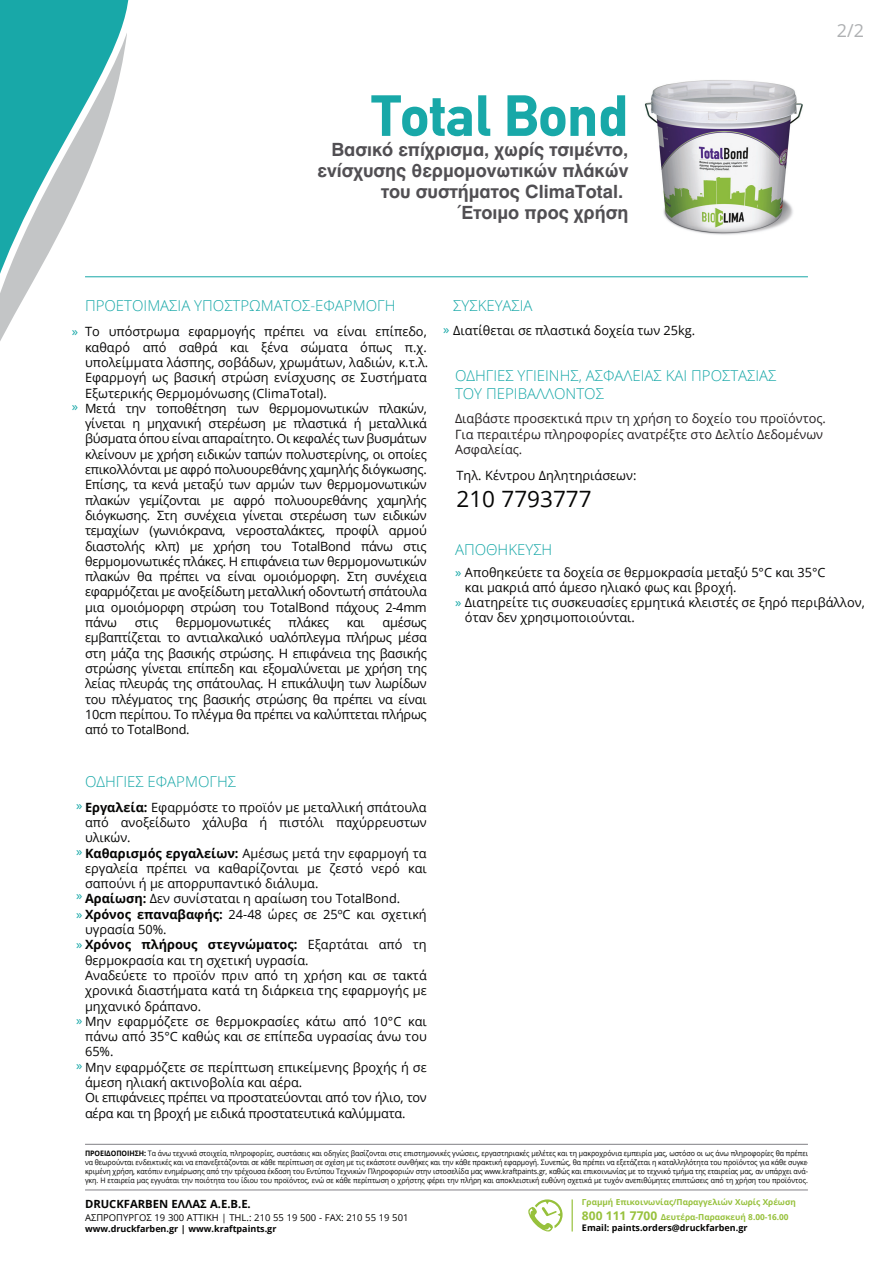
<style>
.page{position:relative;width:893px;height:1263px;background:#fff}
.page>*{position:absolute;margin:0;border:0;box-sizing:border-box;transform-origin:0 0}
.t1{font:700 57px "CF Din";color:#18a8a8}
.t2{font:22.5px "Open Sans";color:#050504}
.t3{font:18px/21px "UB Helvetica Bold";color:#514f53;text-align:right}
.t4{font:18px "Open Sans";color:#aeb0b2}
.t5{font:300 15px/18px "Open Sans";color:#18a8a8}
.t6{font:12.75px/15.3px "Open Sans";color:#050504;text-align:justify}
.t7{font:12.75px/15.3px "Open Sans";letter-spacing:-.02em;color:#050504}
.t8{font:12.75px/15.3px "Open Sans";color:#231f20}
.t9{font:700 12.75px "Open Sans";color:#050504}
.t10{font:12.75px "Open Sans";color:#18a8a8}
.t11{font:700 11.25px "Open Sans";color:#050504}
.t12{font:9.45px "Open Sans";color:#050504}
.t13{font:700 9px "Open Sans";color:#050504}
.t14{font:700 8.25px/14.2px "Open Sans";color:#97c13c}
.t15{font:7.5px/9px "Open Sans";letter-spacing:-.01em;color:#050504;text-align:justify;scale:.94 1}
.s1{color:#18a8a8}
.s2{font-weight:700}
.s3{font-weight:400;color:#18a8a8}
.s4{font-weight:400}
.s5{font-size:12px}
</style>
<div class="page">
<img style="left:644px;top:80px;width:159px;height:155px">
<div style="left:0;top:0;width:129px;height:33px;background:#18a8a8"></div>
<svg style="left:0;top:33px;width:144px;height:308px"></svg>
<hr style="left:85px;top:276px;width:723px;height:1px;background:#18a8a8">
<svg style="left:528px;top:1199px;width:35px;height:33px"></svg>
<hr style="left:572px;top:1199px;width:1px;height:32px;background:#97c13c">
<hr style="left:85px;top:1144px;width:723px;height:1px;background:#818085">
<hr style="left:85px;top:1189px;width:723px;height:1px;background:#818085">
<h1 class="t1" style="left:372px;top:85px;width:257px">Total Bond</h1>
<h3 class="t3" style="left:318px;top:139px;width:312px">Βασικό επίχρισµα, χωρίς τσιµέντο, ενίσχυσης θερµοµονωτικών πλάκών του συστήµατος ClimaTotal.<br>Έτοιµο προς χρήση</h3>
<h3 class="t4" style="left:837px;top:18px;width:29px">2/2</h3>
<p class="t5" style="left:85px;top:296px;width:312px">ΠΡΟΕΤΟΙΜΑΣΙΑ ΥΠΟΣΤΡΩΜΑΤΟΣ-ΕΦΑΡΜΟΓΗ</p>
<p class="t7" style="left:85px;top:324px;width:345px">Το υπόστρωμα εφαρμογής πρέπει να είναι επίπεδο, καθαρό από σαθρά και ξένα σώματα όπως π.χ. υπολείμματα λάσπης, σοβάδων, χρωμάτων, λαδιών, κ.τ.λ.<br>Εφαρμογή ως βασική στρώση ενίσχυσης σε Συστήματα Εξωτερικής Θερμομόνωσης (ClimaTotal).<br>Μετά την τοποθέτηση των θερμομονωτικών πλακών, γίνεται η μηχανική στερέωση με πλαστικά ή μεταλλικά βύσματα όπου είναι απαραίτητο. Οι κεφαλές των βυσμάτων κλείνουν με χρήση ειδικών ταπών πολυστερίνης, οι οποίες επικολλόνται με αφρό πολυουρεθάνης χαμηλής διόγκωσης.<br>Επίσης, τα κενά μεταξύ των αρμών των θερμομονωτικών πλακών γεμίζονται με αφρό πολυουρεθάνης χαμηλής διόγκωσης. Στη συνέχεια γίνεται στερέωση των ειδικών τεμαχίων (γωνιόκρανα, νεροσταλάκτες, προφίλ αρμού διαστολής κλπ) με χρήση του TotalBond πάνω στις θερμομονωτικές πλάκες. Η επιφάνεια των θερμομονωτικών πλακών θα πρέπει να είναι ομοιόμορφη. Στη συνέχεια εφαρμόζεται με ανοξείδωτη μεταλλική οδοντωτή σπάτουλα μια ομοιόμορφη στρώση του TotalBond πάχους 2-4mm πάνω</p>
<p class="t10" style="left:72px;top:323px;width:8px">»</p>
<p class="t10" style="left:72px;top:398px;width:8px">»</p>
<p class="t6" style="left:85px;top:614px;width:343px;text-indent:297px">αμέσως εμβαπτίζεται το αντιαλκαλικό υαλόπλεγμα πλήρως μέσα στη μάζα της βασικής στρώσης. Η επιφάνεια της βασικής στρώσης γίνεται επίπεδη και εξομαλύνεται με χρήση της λείας πλευράς της σπάτουλας. Η επικάλυψη των λωρίδων του πλέγματος της βασικής στρώσης θα πρέπει να είναι 10cm περίπου. Το πλέγμα θα πρέπει να καλύπτεται πλήρως από το TotalBond.</p>
<p class="t6" style="left:135px;top:614px;width:25px">στις</p>
<p class="t7" style="left:176px;top:614px;width:97px">θερμομονωτικές</p>
<p class="t6" style="left:289px;top:614px;width:42px">πλάκες</p>
<p class="t6" style="left:347px;top:614px;width:20px">και</p>
<p class="t5" style="left:453px;top:296px;width:81px">ΣΥΣΚΕΥΑΣΙΑ</p>
<p class="t6" style="left:443px;top:323px;width:254px"><span class="s1">»</span> Διατίθεται σε πλαστικά δοχεία των 25kg.</p>
<p class="t5" style="left:455px;top:366px;width:323px">ΟΔΗΓΙΕΣ ΥΓΙΕΙΝΗΣ, ΑΣΦΑΛΕΙΑΣ ΚΑΙ ΠΡΟΣΤΑΣΙΑΣ<br>ΤΟΥ ΠΕΡΙΒΑΛΛΟΝΤΟΣ</p>
<p class="t8" style="left:455px;top:411px;width:373px">Διαβάστε προσεκτικά πριν τη χρήση το δοχείο του προϊόντος.<br>Για περαιτέρω πληροφορίες ανατρέξτε στο Δελτίο Δεδομένων<br>Ασφαλείας.</p>
<p class="t6" style="left:457px;top:468px;width:181px">Τηλ. Κέντρου Δηλητηριάσεων:</p>
<h2 class="t2" style="left:457px;top:484px;width:137px">210 7793777</h2>
<p class="t5" style="left:455px;top:540px;width:99px">ΑΠΟΘΗΚΕΥΣΗ</p>
<p class="t6" style="left:455px;top:564px;width:372px"><span class="s1">»</span> Αποθηκεύετε τα δοχεία σε θερμοκρασία μεταξύ 5°C και 35°C</p>
<p class="t6" style="left:455px;top:594px;width:411px"><span class="s1">»</span> Διατηρείτε τις συσκευασίες ερμητικά κλειστές σε ξηρό περιβάλλον,</p>
<p class="t6" style="left:465px;top:579px;width:273px">και μακριά από άμεσο ηλιακό φως και βροχή.</p>
<p class="t6" style="left:465px;top:610px;width:171px">όταν δεν χρησιμοποιούνται.</p>
<p class="t5" style="left:85px;top:772px;width:153px">ΟΔΗΓΙΕΣ ΕΦΑΡΜΟΓΗΣ</p>
<p class="t6" style="left:85px;top:799px;width:343px"><span class="s2">Εργαλεία:</span> Εφαρμόστε το προϊόν με μεταλλική σπάτουλα</p>
<p class="t6" style="left:85px;top:814px;width:343px">από ανοξείδωτο χάλυβα ή πιστόλι παχύρρευστων</p>
<p class="t6" style="left:85px;top:829px;width:47px">υλικών.</p>
<p class="t6" style="left:85px;top:845px;width:343px"><span class="s2">Καθαρισμός εργαλείων:</span> Αμέσως μετά την εφαρμογή τα</p>
<p class="t6" style="left:85px;top:860px;width:343px">εργαλεία πρέπει να καθαρίζονται με ζεστό νερό και</p>
<p class="t6" style="left:85px;top:875px;width:235px">σαπούνι ή με απορρυπαντικό διάλυμα.</p>
<p class="t6" style="left:85px;top:891px;width:317px"><span class="s2">Αραίωση:</span> Δεν συνίσταται η αραίωση του TotalBond.</p>
<p class="t6" style="left:76px;top:906px;width:352px"><span class="s1">»</span> <span class="s2">Χρόνος επαναβαφής:</span> 24-48 ώρες σε 25ºC και σχετική</p>
<p class="t6" style="left:85px;top:921px;width:83px">υγρασία 50%.</p>
<p class="t9" style="left:76px;top:936px;width:352px"><span class="s3">»</span> Χρόνος πλήρους στεγνώματος: <span class="s4">Εξαρτάται από τη</span></p>
<p class="t6" style="left:85px;top:952px;width:225px">θερμοκρασία και τη σχετική υγρασία.</p>
<p class="t6" style="left:85px;top:967px;width:343px">Αναδεύετε το προϊόν πριν από τη χρήση και σε τακτά</p>
<p class="t6" style="left:85px;top:982px;width:343px">χρονικά διαστήματα κατά τη διάρκεια της εφαρμογής με</p>
<p class="t6" style="left:85px;top:998px;width:118px">μηχανικό δράπανο.</p>
<p class="t6" style="left:85px;top:1013px;width:343px">Μην εφαρμόζετε σε θερμοκρασίες κάτω από 10°C και</p>
<p class="t6" style="left:85px;top:1028px;width:343px">πάνω από 35°C καθώς και σε επίπεδα υγρασίας άνω του</p>
<p class="t6" style="left:85px;top:1044px;width:30px">65%.</p>
<p class="t6" style="left:85px;top:1059px;width:343px">Μην εφαρμόζετε σε περίπτωση επικείμενης βροχής ή σε</p>
<p class="t6" style="left:85px;top:1074px;width:219px">άμεση ηλιακή ακτινοβολία και αέρα.</p>
<p class="t7" style="left:85px;top:1090px;width:343px">Οι επιφάνειες πρέπει να προστατεύονται από τον ήλιο, τον</p>
<p class="t7" style="left:85px;top:1105px;width:322px">αέρα και τη βροχή με ειδικά προστατευτικά καλύμματα.</p>
<p class="t10" style="left:76px;top:797px;width:8px">»</p>
<p class="t10" style="left:76px;top:842px;width:8px">»</p>
<p class="t10" style="left:76px;top:887px;width:8px">»</p>
<p class="t10" style="left:76px;top:1011px;width:8px">»</p>
<p class="t10" style="left:76px;top:1057px;width:8px">»</p>
<p class="t15" style="left:85px;top:1148px;width:771px"><span class="s2">ΠΡΟΕΙΔΟΠΟIΗΣΗ:</span> Τα άνω τεχνικά στοιχεία, πληροφορίες, συστάσεις και οδηγίες βασίζονται στις επιστημονικές γνώσεις, εργαστηριακές μελέτες και τη μακροχρόνια εμπειρία μας, ωστόσο οι ως άνω πληροφορίες θα πρέπει να θεωρούνται ενδεικτικές και να επανεξετάζονται σε κάθε περίπτωση σε σχέση με τις εκάστοτε συνθήκες και την κάθε πρακτική εφαρμογή. Συνεπώς, θα πρέπει να εξετάζεται η καταλληλότητα του προϊόντος για κάθε συγκε&shy;κριμένη χρήση, κατόπιν ενημέρωσης από την τρέχουσα έκδοση του Εντύπου Τεχνικών Πληροφοριών στην ιστοσελίδα μας www.kraftpaints.gr, καθώς και επικοινωνίας με το τεχνικό τμήμα της εταιρείας μας, αν υπάρχει ανά&shy;γκη. Η εταιρεία μας εγγυάται την ποιότητα του ίδιου του προϊόντος, ενώ σε κάθε περίπτωση ο χρήστης φέρει την πλήρη και αποκλειστική ευθύνη σχετικά με τυχόν ανεπιθύμητες επιπτώσεις από τη χρήση του προϊόντος.</p>
<p class="t11" style="left:85px;top:1196px;width:167px">DRUCKFARBEN ΕΛΛΑΣ A.E.B.E.</p>
<p class="t12" style="left:85px;top:1211px;width:325px">AΣΠΡΟΠΥΡΓΟΣ 19 300 ΑΤΤΙΚΗ | TΗL.: 210 55 19 500 - FAX: 210 55 19 501</p>
<p class="t13" style="left:85px;top:1222px;width:193px">www.druckfarben.gr | www.kraftpaints.gr</p>
<p class="t14" style="left:582px;top:1195px;width:215px">Γραμμή Επικοινωνίας/Παραγγελιών Χωρίς Χρέωση<br><span class="s5">800 111 7700</span> Δευτέρα-Παρασκευή 8.00-16.00</p>
<p class="t13" style="left:582px;top:1221px;width:167px">Email: paints.orders@druckfarben.gr</p>
</div>
